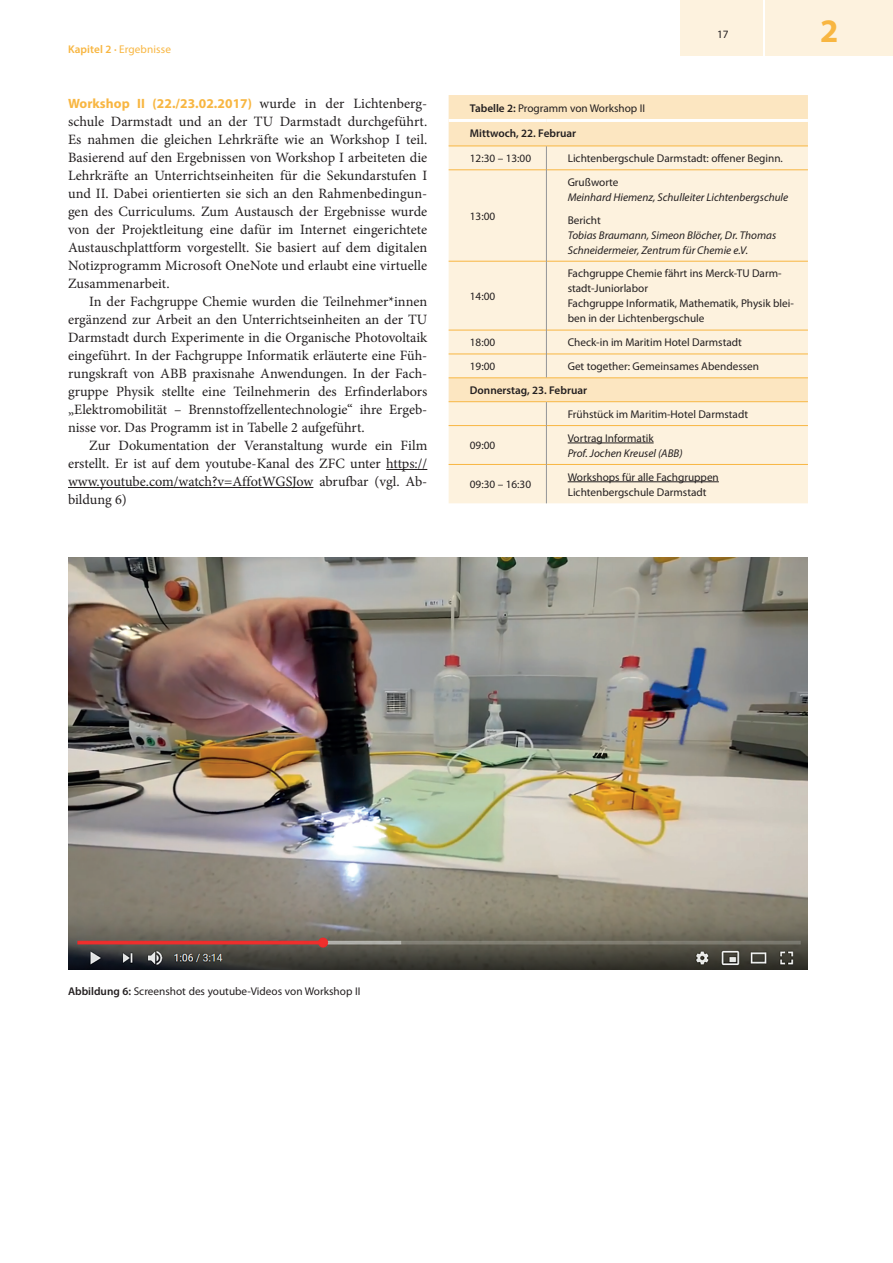
<style>
.page{position:relative;width:893px;height:1263px;background:#fff}
.page>*{position:absolute;margin:0;border:0;box-sizing:border-box;transform-origin:0 0}
.t1{font:700 33px "Myriad Pro";color:#f8b641}
.t2{font:14.25px/18px "Minion Pro";color:#231f20;text-align:justify}
.t3{font:700 13.5px "Myriad Pro";letter-spacing:.005em;color:#f8b641}
.t4{font:11.25px/15px "Myriad Pro";color:#231f20}
.t5{font:italic 11.25px/15px "Myriad Pro";color:#231f20}
.t6{font:600 11.25px "Myriad Pro";color:#231f20}
.t7{font:11.25px "Myriad Pro";letter-spacing:.01em;color:#f8b641}
.s1{font-weight:600}
.s2{font-family:"Minion Pro";font-weight:400;font-size:14.25px;color:#231f20}
</style>
<div class="page">
<hr style="left:386px;top:469px;width:41px;height:1px;background:#231f20">
<hr style="left:68px;top:487px;width:245px;height:1px;background:#231f20">
<div style="left:449px;top:95px;width:359px;height:51px;background:#fce6c1"></div>
<svg style="left:449px;top:147px;width:359px;height:356px;background:#fcf0da"></svg>
<hr style="left:449px;top:146px;width:97px;height:1px;background:#f8b641">
<hr style="left:546px;top:146px;width:262px;height:1px;background:#f8b641">
<hr style="left:449px;top:169px;width:97px;height:1px;background:#f8b641">
<hr style="left:547px;top:169px;width:261px;height:1px;background:#f8b641">
<hr style="left:449px;top:261px;width:97px;height:1px;background:#f8b641">
<hr style="left:547px;top:261px;width:261px;height:1px;background:#f8b641">
<hr style="left:449px;top:330px;width:97px;height:1px;background:#f8b641">
<hr style="left:547px;top:330px;width:261px;height:1px;background:#f8b641">
<hr style="left:449px;top:354px;width:97px;height:1px;background:#f8b641">
<hr style="left:547px;top:354px;width:261px;height:1px;background:#f8b641">
<hr style="left:449px;top:119px;width:97px;height:3px;background:#fff">
<hr style="left:546px;top:119px;width:262px;height:3px;background:#fff">
<hr style="left:449px;top:377px;width:97px;height:1px;background:#f8b641">
<hr style="left:546px;top:377px;width:262px;height:1px;background:#f8b641">
<hr style="left:449px;top:401px;width:97px;height:1px;background:#f8b641">
<hr style="left:546px;top:401px;width:262px;height:1px;background:#f8b641">
<hr style="left:449px;top:425px;width:97px;height:1px;background:#f8b641">
<hr style="left:547px;top:425px;width:261px;height:1px;background:#f8b641">
<hr style="left:449px;top:464px;width:97px;height:1px;background:#f8b641">
<hr style="left:547px;top:464px;width:261px;height:1px;background:#f8b641">
<svg style="left:546px;top:146px;width:1px;height:24px"></svg>
<hr style="left:546px;top:170px;width:1px;height:91px;background:#939598">
<hr style="left:546px;top:261px;width:1px;height:69px;background:#939598">
<svg style="left:546px;top:330px;width:1px;height:47px"></svg>
<svg style="left:546px;top:402px;width:1px;height:24px"></svg>
<hr style="left:546px;top:426px;width:1px;height:38px;background:#939598">
<hr style="left:546px;top:464px;width:1px;height:39px;background:#939598">
<hr style="left:568px;top:443px;width:86px;height:1px;background:#231f20">
<hr style="left:568px;top:481px;width:151px;height:1px;background:#231f20">
<img style="left:68px;top:557px;width:740px;height:412px">
<div style="left:765px;top:0;width:128px;height:55px;background:#fdf2de"></div>
<div style="left:680px;top:0;width:83px;height:55px;background:#fdf2de"></div>
<p class="t7" style="left:68px;top:42px;width:104px"><span class="s1">Kapitel 2 ·</span> Ergebnisse</p>
<p class="t3" style="left:68px;top:95px;width:361px">Workshop II (22./23.02.2017) <span class="s2">wurde in der Lichtenberg-</span></p>
<p class="t2" style="left:68px;top:113px;width:361px">schule Darmstadt und an der TU Darmstadt durchgeführt.<br>Es nahmen die gleichen Lehrkräfte wie an Workshop I teil.<br>Basierend auf den Ergebnissen von Workshop I arbeiteten die Lehrkräfte an Unterrichtseinheiten für die Sekundarstufen I und II. Dabei orientierten sie sich an den Rahmenbedingun&shy;gen des Curriculums. Zum Austausch der Ergebnisse wurde von der Projektleitung eine dafür im Internet eingerichtete Austauschplattform vorgestellt. Sie basiert auf dem digitalen Notizprogramm Microsoft OneNote und erlaubt eine virtuelle Zusammenarbeit.</p>
<p class="t2" style="left:68px;top:292px;width:361px;text-indent:21px">In der Fachgruppe Chemie wurden die Teilnehmer*innen ergänzend zur Arbeit an den Unterrichtseinheiten an der TU Darmstadt durch Experimente in die Organische Photovoltaik eingeführt. In der Fachgruppe Informatik erläuterte eine Füh&shy;rungskraft von ABB praxisnahe Anwendungen. In der Fach&shy;gruppe Physik stellte eine Teilnehmerin des Erfinderlabors „Elektromobilität – Brennstoffzellentechnologie“ ihre Ergeb&shy;nisse vor. Das Programm ist in Tabelle 2 aufgeführt.</p>
<p class="t2" style="left:68px;top:436px;width:361px;text-indent:21px">Zur Dokumentation der Veranstaltung wurde ein Film erstellt. Er ist auf dem youtube-Kanal des ZFC unter https:// www.youtube.com/watch?v=AffotWGSJow abrufbar (vgl. Ab&shy;bildung 6)</p>
<p class="t4" style="left:717px;top:27px;width:13px">17</p>
<p class="t4" style="left:470px;top:101px;width:177px"><span class="s1">Tabelle 2:</span> Programm von Workshop II</p>
<p class="t6" style="left:470px;top:126px;width:108px">Mittwoch, 22. Februar</p>
<p class="t4" style="left:470px;top:151px;width:63px">12:30 – 13:00</p>
<p class="t4" style="left:568px;top:151px;width:217px">Lichtenbergschule Darmstadt: offener Beginn.</p>
<p class="t4" style="left:470px;top:208px;width:27px">13:00</p>
<p class="t4" style="left:470px;top:288px;width:27px">14:00</p>
<p class="t4" style="left:568px;top:175px;width:52px">Grußworte</p>
<p class="t5" style="left:568px;top:190px;width:222px">Meinhard Hiemenz, Schulleiter Lichtenbergschule</p>
<p class="t4" style="left:568px;top:212px;width:35px">Bericht</p>
<p class="t5" style="left:568px;top:227px;width:210px">Tobias Braumann, Simeon Blöcher, Dr. Thomas<br>Schneidermeier, Zentrum für Chemie e.V.</p>
<p class="t4" style="left:568px;top:266px;width:228px">Fachgruppe Chemie fährt ins Merck-TU Darm&shy;stadt-Juniorlabor<br>Fachgruppe Informatik, Mathematik, Physik blei&shy;ben in der Lichtenbergschule</p>
<p class="t4" style="left:470px;top:335px;width:27px">18:00</p>
<p class="t4" style="left:568px;top:335px;width:176px">Check-in im Maritim Hotel Darmstadt</p>
<p class="t4" style="left:470px;top:359px;width:27px">19:00</p>
<p class="t4" style="left:568px;top:359px;width:193px">Get together: Gemeinsames Abendessen</p>
<p class="t6" style="left:470px;top:383px;width:119px">Donnerstag, 23. Februar</p>
<p class="t4" style="left:568px;top:406px;width:182px">Frühstück im Maritim-Hotel Darmstadt</p>
<p class="t4" style="left:470px;top:438px;width:27px">09:00</p>
<p class="t4" style="left:568px;top:430px;width:87px">Vortrag Informatik</p>
<p class="t5" style="left:568px;top:445px;width:116px">Prof. Jochen Kreusel (ABB)</p>
<p class="t4" style="left:470px;top:477px;width:63px">09:30 – 16:30</p>
<p class="t4" style="left:568px;top:469px;width:153px">Workshops für alle Fachgruppen<br>Lichtenbergschule Darmstadt</p>
<h1 class="t1" style="left:820px;top:9px;width:20px">2</h1>
<p class="t4" style="left:68px;top:983px;width:294px"><span class="s1">Abbildung 6:</span> Screenshot des youtube-Videos von Workshop II</p>
</div>
